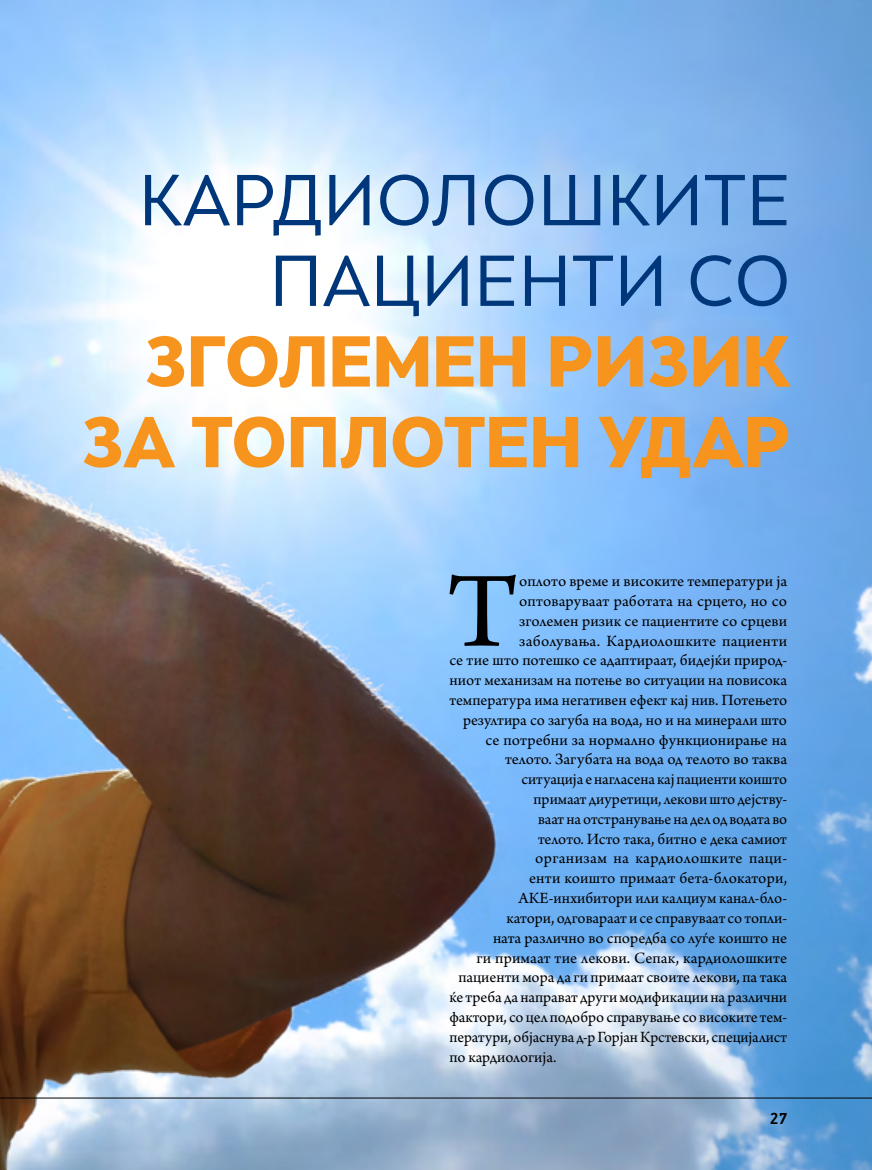
<style>
.page{position:relative;width:872px;height:1170px;background:#fff}
.page>*{position:absolute;margin:0;border:0;box-sizing:border-box;transform-origin:0 0}
.t1{font:112.65px "Arno Pro";color:#000}
.t2{font:900 67.2px/80.6px "Skola Sans";color:#f7941e;text-align:right}
.t3{font:67.2px/80.6px "Skola Sans";color:#00377b;text-align:right}
.t4{font:700 18px "PF Handbook Pro";color:#000}
.t5{font:16.5px "Arno Pro";color:#000}
.t6{font:16.5px "Arno Pro";letter-spacing:.02em;color:#000}
</style>
<div class="page">
<img style="left:0;top:0;width:872px;height:1169px">
<hr style="left:0;top:1097px;width:872px;height:1px;background:#000">
<h2 class="t3" style="left:139px;top:159px;width:654px">КАРДИОЛОШКИТЕ<br>ПАЦИЕНТИ СО</h2>
<h2 class="t2" style="left:81px;top:320px;width:711px">ЗГОЛЕМЕН РИЗИК<br>ЗА ТОПЛОТЕН УДАР</h2>
<h1 class="t1" style="left:447px;top:547px;width:74px">Т</h1>
<p class="t5" style="left:519px;top:571px;width:269px">оплото време и високите температури ја</p>
<p class="t5" style="left:519px;top:591px;width:269px">оптоваруваат работата на срцето, но со</p>
<p class="t5" style="left:519px;top:611px;width:269px">зголемен ризик се пациентите со срцеви</p>
<p class="t6" style="left:519px;top:631px;width:269px">заболувања. Кардиолошките пациенти</p>
<p class="t5" style="left:449px;top:651px;width:339px">се тие што потешко се адаптираат, бидејќи природ-</p>
<p class="t5" style="left:449px;top:670px;width:339px">ниот механизам на потење во ситуации на повисока</p>
<p class="t5" style="left:449px;top:690px;width:339px">температура има негативен ефект кај нив. Потењето</p>
<p class="t5" style="left:463px;top:710px;width:325px">резултира со загуба на вода, но и на минерали што</p>
<p class="t5" style="left:485px;top:730px;width:303px">се потребни за нормално функционирање на</p>
<p class="t5" style="left:505px;top:750px;width:284px">телото. Загубата на вода од телото во таква</p>
<p class="t5" style="left:521px;top:769px;width:267px">ситуација е нагласена кај пациенти коишто</p>
<p class="t5" style="left:533px;top:789px;width:255px">примаат диуретици, лекови што дејству-</p>
<p class="t5" style="left:538px;top:809px;width:251px">ваат на отстранување на дел од водата во</p>
<p class="t5" style="left:538px;top:829px;width:250px">телото. Исто така, битно е дека самиот</p>
<p class="t6" style="left:535px;top:849px;width:254px">организам на кардиолошките паци-</p>
<p class="t5" style="left:529px;top:868px;width:259px">енти коишто примаат бета-блокатори,</p>
<p class="t5" style="left:518px;top:888px;width:270px">АКЕ-инхибитори или калциум канал-бло-</p>
<p class="t5" style="left:506px;top:908px;width:282px">катори, одговараат и се справуваат со топли-</p>
<p class="t5" style="left:493px;top:928px;width:295px">ната различно во споредба со луѓе коишто не</p>
<p class="t5" style="left:476px;top:948px;width:312px">ги примаат тие лекови. Сепак, кардиолошките</p>
<p class="t5" style="left:458px;top:967px;width:330px">пациенти мора да ги примаат своите лекови, па така</p>
<p class="t5" style="left:449px;top:987px;width:339px">ќе треба да направат други модификации на различни</p>
<p class="t5" style="left:449px;top:1007px;width:339px">фактори, со цел подобро справување со високите тем-</p>
<p class="t5" style="left:449px;top:1027px;width:339px">ператури, објаснува д-р Горјан Крстевски, специјалист</p>
<p class="t5" style="left:449px;top:1047px;width:109px">по кардиологија.</p>
<p class="t4" style="left:769px;top:1107px;width:19px">27</p>
</div>
